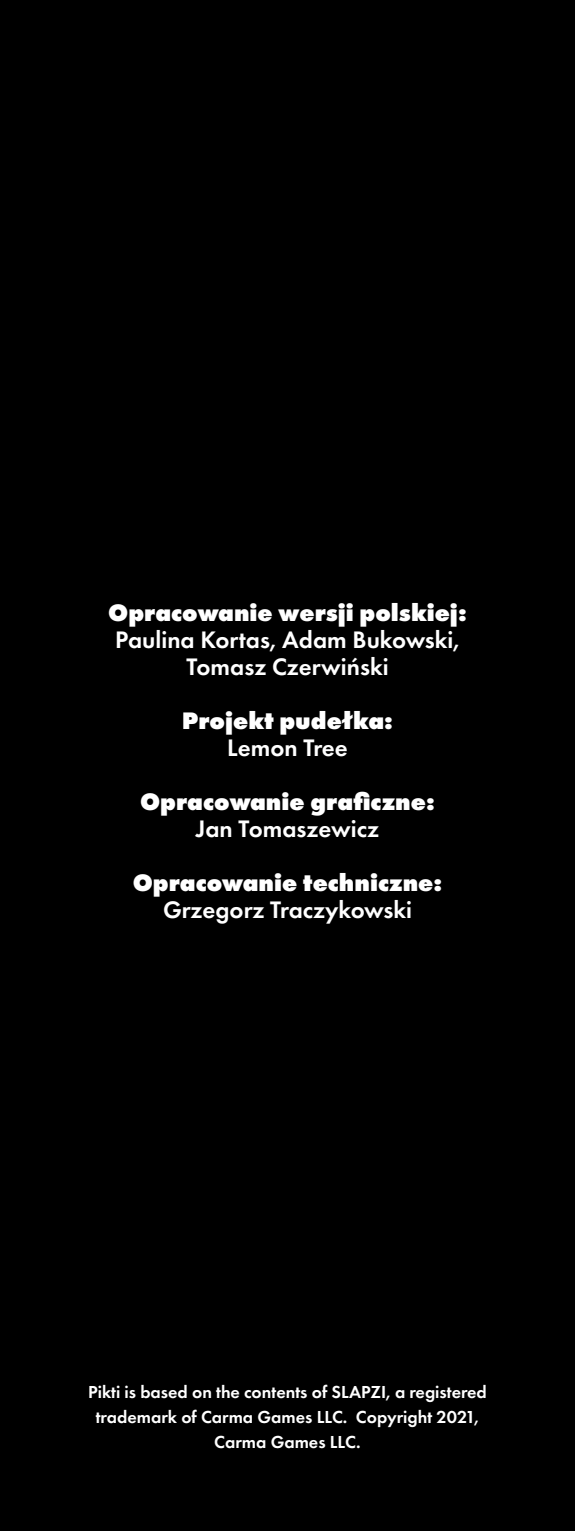
<style>
.page{position:relative;width:575px;height:1531px;background:#fff}
.page>*{position:absolute;margin:0;border:0;box-sizing:border-box;transform-origin:0 0}
.t1{font:600 24.75px/27px "Futura PT";color:#fff;text-align:center}
.t2{font:800 24.75px "Futura PT";color:#fff}
.t3{font:600 18px/24.8px "Futura PT";color:#fff;text-align:center}
</style>
<div class="page">
<div style="left:0;top:0;width:574px;height:1531px;background:#000"></div>
<h1 class="t2" style="left:108px;top:597px;width:360px">Opracowanie wersji polskiej:</h1>
<h1 class="t1" style="left:115px;top:626px;width:346px">Paulina Kortas, Adam Bukowski,<br>Tomasz Czerwiński</h1>
<h1 class="t2" style="left:182px;top:705px;width:212px">Projekt pudełka:</h1>
<h1 class="t1" style="left:227px;top:734px;width:122px">Lemon Tree</h1>
<h1 class="t2" style="left:140px;top:786px;width:296px">Opracowanie graficzne:</h1>
<h1 class="t1" style="left:195px;top:815px;width:185px">Jan Tomaszewicz</h1>
<h1 class="t2" style="left:133px;top:867px;width:311px">Opracowanie techniczne:</h1>
<h1 class="t1" style="left:163px;top:896px;width:250px">Grzegorz Traczykowski</h1>
<p class="t3" style="left:88px;top:1379px;width:400px">Pikti is based on the contents of SLAPZI, a registered trademark of Carma Games LLC. Copyright 2021,<br>Carma Games LLC.</p>
</div>
